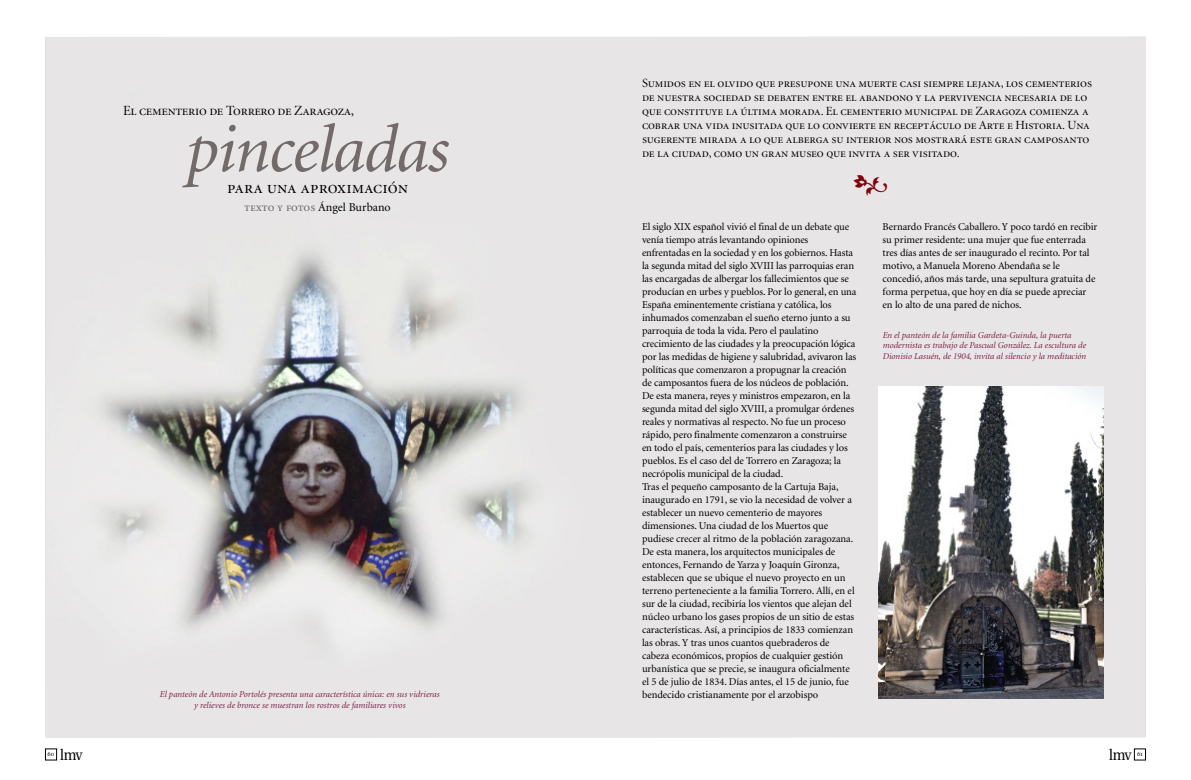
<style>
.page{position:relative;width:1191px;height:780px;background:#fff}
.page>*{position:absolute;margin:0;border:0;box-sizing:border-box;transform-origin:0 0}
.t1{font:italic 68px "Minion";letter-spacing:-.02em;color:#726b69}
.t2{font:18px "Minion Display Regular SC";color:#000}
.t3{font:15.3px "Utopia";letter-spacing:-.045em;color:#000;scale:.9 1}
.t4{font:14px "Minion Display Regular SC";letter-spacing:-.025em;color:#000}
.t5{font:12.5px/14px "Minion Display Regular SC";letter-spacing:-.01em;color:#000}
.t6{font:12px "Minion";color:#000}
.t7{font:10.5px/13px "Minion";letter-spacing:-.01em;color:#000}
.t8{font:italic 9px/10.8px "Minion";color:#7f2046}
.s1{font-family:"Minion Regular SC";color:#666}
</style>
<div class="page">
<img style="left:45px;top:37px;width:1100px;height:700px">
<img style="left:878px;top:386px;width:225px;height:312px">
<div style="left:45px;top:748px;width:12px;height:12px;border:1px solid #000"></div>
<svg style="left:854px;top:175px;width:33px;height:20px"></svg>
<h3 class="t4" style="left:123px;top:105px;width:233px">El cementerio de Torrero de Zaragoza,</h3>
<h1 class="t1" style="left:186px;top:123px;width:264px">pinceladas</h1>
<h2 class="t2" style="left:227px;top:180px;width:183px">para una aproximación</h2>
<p class="t6" style="left:244px;top:203px;width:148px"><span class="s1">texto y fotos</span> Ángel Burbano</p>
<p class="t8" style="left:160px;top:689px;width:281px;text-align:center">El panteón de Antonio Portolés presenta una característica única: en sus vidrieras y relieves de bronce se muestran los rostros de familiares vivos</p>
<p class="t5" style="left:642px;top:76px;width:451px">Sumidos en el olvido que presupone una muerte casi siempre lejana, los cementerios de nuestra sociedad se debaten entre el abandono y la pervivencia necesaria de lo que constituye la última morada. El cementerio municipal de Zaragoza comienza a cobrar una vida inusitada que lo convierte en receptáculo de Arte e Historia. Una sugerente mirada a lo que alberga su interior nos mostrará este gran camposanto de la ciudad, como un gran museo que invita a ser visitado.</p>
<p class="t7" style="left:642px;top:221px;width:216px">El siglo XIX español vivió el final de un debate que venía tiempo atrás levantando opiniones enfrentadas en la sociedad y en los gobiernos. Hasta la segunda mitad del siglo XVIII las parroquias eran las encargadas de albergar los fallecimientos que se producían en urbes y pueblos. Por lo general, en una España eminentemente cristiana y católica, los inhumados comenzaban el sueño eterno junto a su parroquia de toda la vida. Pero el paulatino crecimiento de las ciudades y la preocupación lógica por las medidas de higiene y salubridad, avivaron las políticas que comenzaron a propugnar la creación de camposantos fuera de los núcleos de población.<br>De esta manera, reyes y ministros empezaron, en la segunda mitad del siglo XVIII, a promulgar órdenes reales y normativas al respecto. No fue un proceso rápido, pero finalmente comenzaron a construirse en todo el país, cementerios para las ciudades y los pueblos. Es el caso del de Torrero en Zaragoza; la necrópolis municipal de la ciudad.<br>Tras el pequeño camposanto de la Cartuja Baja, inaugurado en 1791, se vio la necesidad de volver a establecer un nuevo cementerio de mayores dimensiones. Una ciudad de los Muertos que pudiese crecer al ritmo de la población zaragozana.<br>De esta manera, los arquitectos municipales de entonces, Fernando de Yarza y Joaquín Gironza, establecen que se ubique el nuevo proyecto en un terreno perteneciente a la familia Torrero. Allí, en el sur de la ciudad, recibiría los vientos que alejan del núcleo urbano los gases propios de un sitio de estas características. Así, a principios de 1833 comienzan las obras. Y tras unos cuantos quebraderos de cabeza económicos, propios de cualquier gestión urbanística que se precie, se inaugura oficialmente el 5 de julio de 1834. Días antes, el 15 de junio, fue bendecido cristianamente por el arzobispo</p>
<p class="t7" style="left:882px;top:221px;width:216px">Bernardo Francés Caballero. Y poco tardó en recibir su primer residente: una mujer que fue enterrada tres días antes de ser inaugurado el recinto. Por tal motivo, a Manuela Moreno Abendaña se le concedió, años más tarde, una sepultura gratuita de forma perpetua, que hoy en día se puede apreciar en lo alto de una pared de nichos.</p>
<p class="t8" style="left:882px;top:330px;width:205px">En el panteón de la familia Gardeta-Guinda, la puerta modernista es trabajo de Pascual González. La escultura de<br>Dionisio Lasuén, de 1904, invita al silencio y la meditación</p>
<h3 class="t3" style="left:60px;top:748px;width:26px">lmv</h3>
<h3 class="t3" style="left:1109px;top:748px;width:26px">lmv</h3>
</div>
